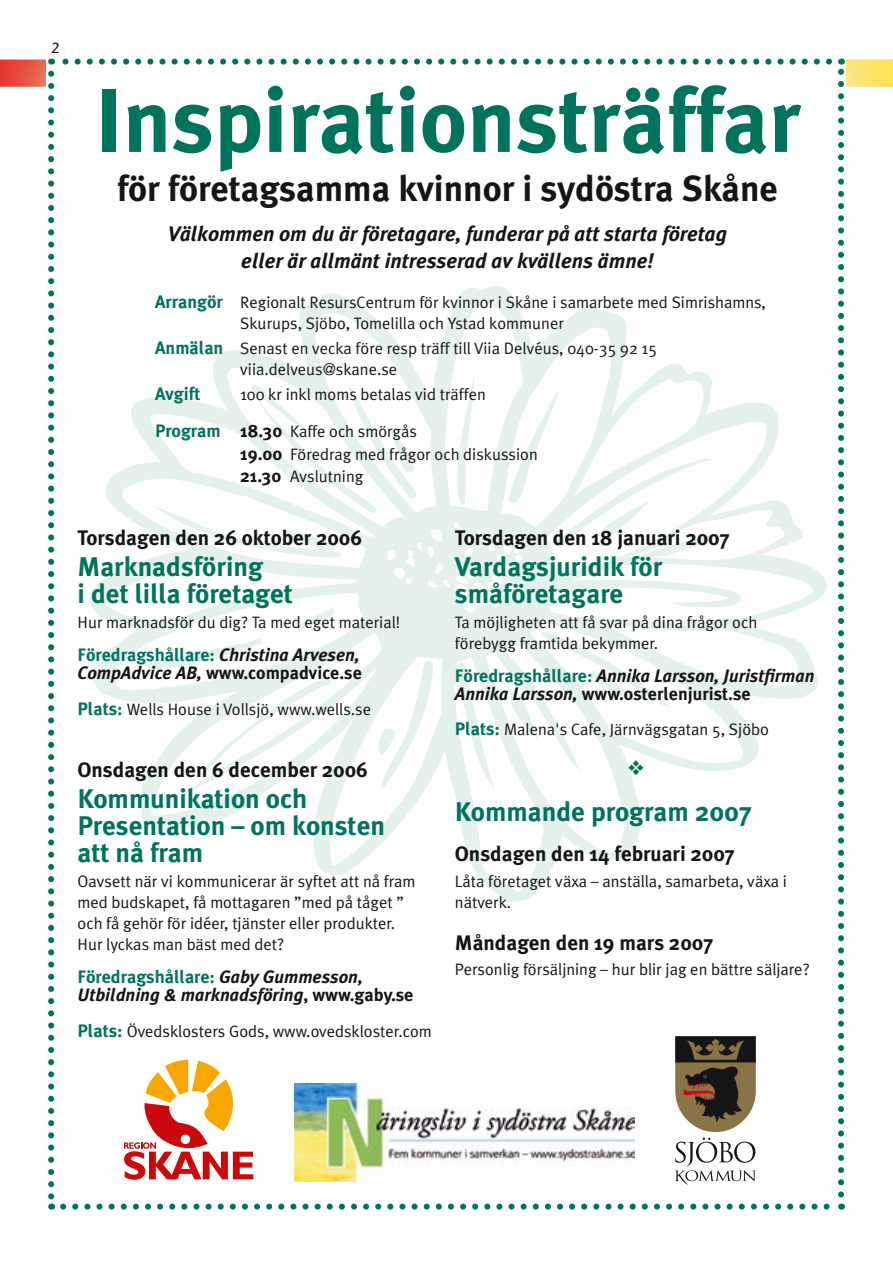
<style>
.page{position:relative;width:893px;height:1263px;background:#fff}
.page>*{position:absolute;margin:0;border:0;box-sizing:border-box;transform-origin:0 0}
.t1{font:700 90px "Meta Plus";color:#00735c}
.t2{font:700 36px "Meta Plus";color:#151518}
.t3{font:700 27px/27px "Meta Plus";color:#00735c}
.t4{font:700 21px "Meta Plus";color:#151518}
.t5{font:italic 700 21px/27px "Meta Plus";color:#151518;text-align:center}
.t6{font:italic 700 18px/18px "Meta Plus";color:#151518}
.t7{font:700 18px "Meta Plus";color:#00735c}
.t8{font:16.5px/21px "Meta Plus Normal";color:#151518}
.t9{font:14.7px "Stone Sans";color:#151518}
.s1{font-family:"Meta Plus";font-weight:700;font-size:18px;color:#00735c}
.s2{font-family:"Meta Plus";font-weight:700;font-size:18px}
.s3{font-style:normal;color:#00735c}
.s4{font-style:normal}
</style>
<div class="page">
<svg style="left:892px;top:60px;width:1px;height:27px"></svg>
<img style="left:0;top:60px;width:892px;height:27px">
<div style="left:47px;top:55px;width:799px;height:1175px;background:#fff"></div>
<svg style="left:90px;top:286px;width:737px;height:616px"></svg>
<svg style="left:63px;top:1203px;width:767px;height:6px"></svg>
<svg style="left:48px;top:74px;width:6px;height:1135px"></svg>
<svg style="left:838px;top:59px;width:6px;height:1135px"></svg>
<svg style="left:51px;top:59px;width:778px;height:6px"></svg>
<svg style="left:124px;top:1059px;width:129px;height:121px"></svg>
<svg style="left:675px;top:1036px;width:81px;height:148px"></svg>
<img style="left:294px;top:1084px;width:341px;height:97px">
<svg style="left:104px;top:303px;width:709px;height:589px"></svg>
<p class="t9" style="left:51px;top:39px;width:10px">2</p>
<h1 class="t1" style="left:95px;top:69px;width:707px">Inspirationsträffar</h1>
<h2 class="t2" style="left:117px;top:168px;width:662px">för företagsamma kvinnor i sydöstra Skåne</h2>
<p class="t5" style="left:168px;top:221px;width:561px">Välkommen om du är företagare, funderar på att starta företag eller är allmänt intresserad av kvällens ämne!</p>
<p class="t8" style="left:240px;top:291px;width:527px;text-indent:-85px"><span class="s1">Arrangör</span> Regionalt ResursCentrum för kvinnor i Skåne i samarbete med Simrishamns,<br>Skurups, Sjöbo, Tomelilla och Ystad kommuner</p>
<p class="t8" style="left:240px;top:337px;width:418px;text-indent:-85px"><span class="s1">Anmälan</span> Senast en vecka före resp träff till Viia Delvéus, 040-35 92 15 viia.delveus@skane.se</p>
<p class="t7" style="left:155px;top:383px;width:47px">Avgift</p>
<p class="t8" style="left:240px;top:384px;width:247px">100 kr inkl moms betalas vid träffen</p>
<p class="t8" style="left:240px;top:420px;width:299px;line-height:22.2px;text-indent:-85px"><span class="s1">Program</span> <span class="s2">18.30</span> Kaffe och smörgås<br><span class="s2">19.00</span> Föredrag med frågor och diskussion<br><span class="s2">21.30</span> Avslutning</p>
<p class="t4" style="left:78px;top:525px;width:286px">Torsdagen den 26 oktober 2006</p>
<h3 class="t3" style="left:78px;top:553px;width:217px">Marknadsföring<br>i det lilla företaget</h3>
<p class="t8" style="left:78px;top:612px;width:324px">Hur marknadsför du dig? Ta med eget material!</p>
<p class="t6" style="left:78px;top:646px;width:286px"><span class="s3">Föredragshållare:</span> Christina Arvesen,<br>CompAdvice AB, <span class="s4">www.compadvice.se</span></p>
<p class="t8" style="left:78px;top:699px;width:295px"><span class="s1">Plats:</span> Wells House i Vollsjö, www.wells.se</p>
<p class="t4" style="left:78px;top:757px;width:292px">Onsdagen den 6 december 2006</p>
<h3 class="t3" style="left:78px;top:785px;width:309px">Kommunikation och<br>Presentation – om konsten att nå fram</h3>
<p class="t8" style="left:78px;top:871px;width:339px">Oavsett när vi kommunicerar är syftet att nå fram med budskapet, få mottagaren ”med på tåget ” och få gehör för idéer, tjänster eller produkter.<br>Hur lyckas man bäst med det?</p>
<p class="t6" style="left:78px;top:968px;width:337px"><span class="s3">Föredragshållare:</span> Gaby Gummesson,<br>Utbildning &amp; marknadsföring<span class="s4">, www.gaby.se</span></p>
<p class="t8" style="left:78px;top:1021px;width:356px"><span class="s1">Plats:</span> Övedsklosters Gods, www.ovedskloster.com</p>
<p class="t4" style="left:455px;top:525px;width:276px">Torsdagen den 18 januari 2007</p>
<h3 class="t3" style="left:455px;top:553px;width:209px">Vardagsjuridik för småföretagare</h3>
<p class="t8" style="left:455px;top:612px;width:304px">Ta möjligheten att få svar på dina frågor och förebygg framtida bekymmer.</p>
<p class="t6" style="left:455px;top:667px;width:361px"><span class="s3">Föredragshållare:</span> Annika Larsson, Juristfirman<br>Annika Larsson, <span class="s4">www.osterlenjurist.se</span></p>
<p class="t8" style="left:455px;top:718px;width:316px"><span class="s1">Plats:</span> Malena's Cafe, Järnvägsgatan 5, Sjöbo</p>
<h3 class="t3" style="left:455px;top:798px;width:298px">Kommande program 2007</h3>
<p class="t4" style="left:455px;top:842px;width:281px">Onsdagen den 14 februari 2007</p>
<p class="t8" style="left:455px;top:870px;width:333px">Låta företaget växa – anställa, samarbeta, växa i nätverk.</p>
<p class="t4" style="left:455px;top:930px;width:260px">Måndagen den 19 mars 2007</p>
<p class="t8" style="left:455px;top:958px;width:356px">Personlig försäljning – hur blir jag en bättre säljare?</p>
</div>
